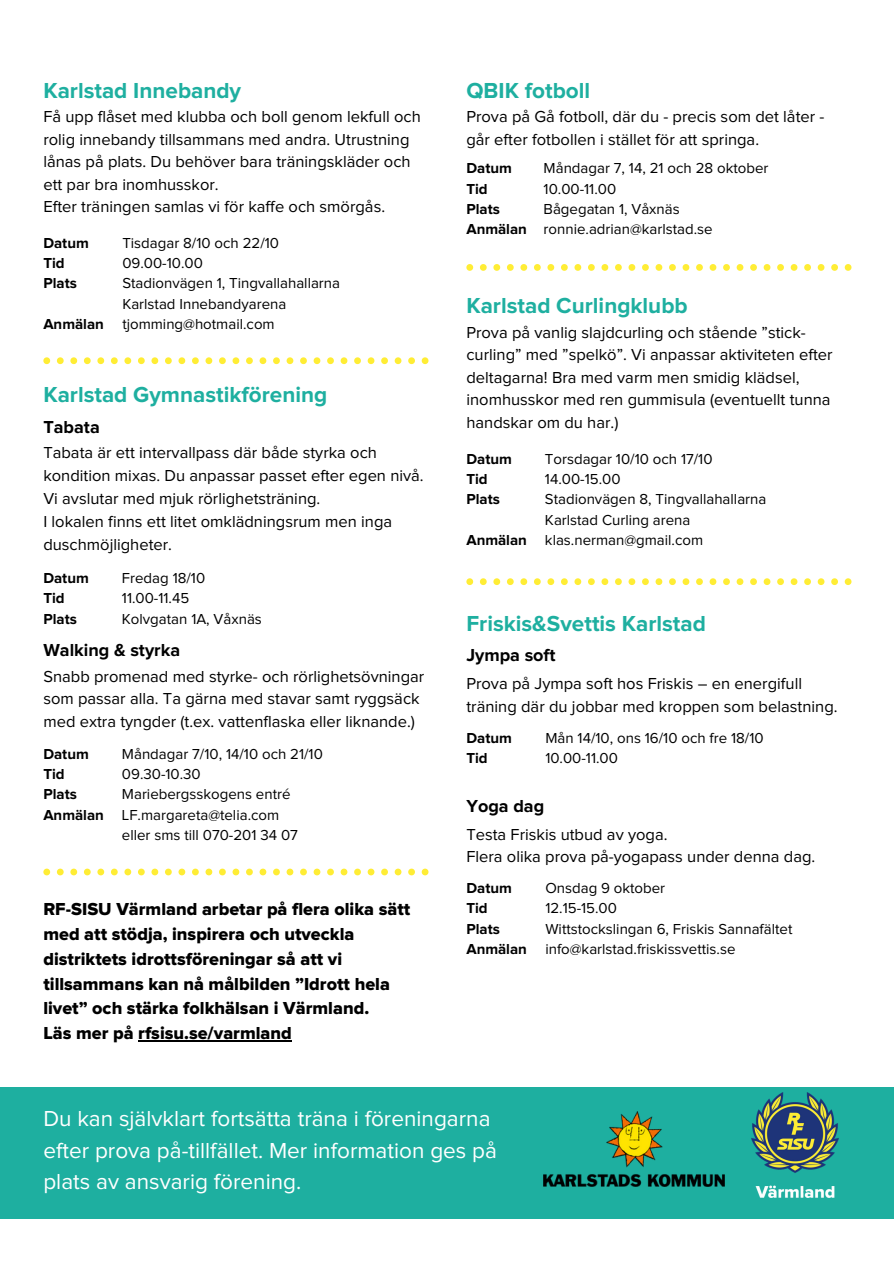
<style>
.page{position:relative;width:894px;height:1264px;background:#fff}
.page>*{position:absolute;margin:0;border:0;box-sizing:border-box;transform-origin:0 0}
.t1{font:22.5px/31.5px "Proxima Nova";color:#fff}
.t2{font:700 22.5px "Proxima Nova";color:#1eafa0}
.t3{font:18px/24.8px "Proxima Nova Extrabld";color:#000}
.t4{font:700 18px "Proxima Nova";color:#000}
.t5{font:16.5px/22.5px "Proxima Nova";color:#000}
.t6{font:15px "Proxima Nova";color:#000}
.t7{font:700 15px/20.2px "Proxima Nova";color:#000}
</style>
<div class="page">
<div style="left:0;top:1086px;width:893px;height:132px;background:#1eafa0"></div>
<img style="left:751px;top:1092px;width:86px;height:105px">
<svg style="left:466px;top:578px;width:385px;height:7px"></svg>
<svg style="left:466px;top:264px;width:385px;height:7px"></svg>
<svg style="left:43px;top:357px;width:385px;height:7px"></svg>
<svg style="left:43px;top:868px;width:385px;height:7px"></svg>
<img style="left:543px;top:1111px;width:181px;height:75px">
<hr style="left:138px;top:1040px;width:154px;height:1px;background:#000">
<p class="t2" style="left:43px;top:80px;width:199px">Karlstad Innebandy</p>
<p class="t5" style="left:43px;top:106px;width:379px">Få upp flåset med klubba och boll genom lekfull och rolig innebandy tillsammans med andra. Utrustning lånas på plats. Du behöver bara träningskläder och ett par bra inomhusskor.<br>Efter träningen samlas vi för kaffe och smörgås.</p>
<p class="t7" style="left:43px;top:233px;width:47px">Datum<br>Tid<br>Plats</p>
<h3 class="t7" style="left:43px;top:314px;width:62px">Anmälan</h3>
<h4 class="t6" style="left:122px;top:236px;width:158px">Tisdagar 8/10 och 22/10</h4>
<h5 class="t6" style="left:122px;top:256px;width:82px">09.00-10.00</h5>
<p class="t6" style="left:122px;top:276px;width:219px">Stadionvägen 1, Tingvallahallarna</p>
<p class="t6" style="left:122px;top:297px;width:165px">Karlstad Innebandyarena</p>
<p class="t6" style="left:122px;top:317px;width:154px">tjomming@hotmail.com</p>
<h5 class="t2" style="left:43px;top:384px;width:285px">Karlstad Gymnastikförening</h5>
<p class="t4" style="left:43px;top:419px;width:58px">Tabata</p>
<p class="t5" style="left:43px;top:442px;width:382px;line-height:23px">Tabata är ett intervallpass där både styrka och kondition mixas. Du anpassar passet efter egen nivå.<br>Vi avslutar med mjuk rörlighetsträning.<br>I lokalen finns ett litet omklädningsrum men inga duschmöjligheter.</p>
<h4 class="t7" style="left:43px;top:568px;width:47px">Datum<br>Tid<br>Plats</h4>
<h5 class="t6" style="left:122px;top:571px;width:85px">Fredag 18/10</h5>
<h5 class="t6" style="left:122px;top:591px;width:69px">11.00-11.45</h5>
<p class="t6" style="left:122px;top:612px;width:141px">Kolvgatan 1A, Våxnäs</p>
<p class="t4" style="left:43px;top:641px;width:138px">Walking &amp; styrka</p>
<p class="t5" style="left:43px;top:665px;width:382px">Snabb promenad med styrke- och rörlighetsövningar som passar alla. Ta gärna med stavar samt ryggsäck med extra tyngder (t.ex. vattenflaska eller liknande.)</p>
<p class="t7" style="left:43px;top:744px;width:62px">Datum<br>Tid<br>Plats<br>Anmälan</p>
<p class="t6" style="left:122px;top:747px;width:202px">Måndagar 7/10, 14/10 och 21/10</p>
<h4 class="t6" style="left:122px;top:767px;width:80px">09.30-10.30</h4>
<h5 class="t6" style="left:122px;top:787px;width:170px">Mariebergsskogens entré</h5>
<p class="t6" style="left:122px;top:807px;width:159px">LF.margareta@telia.com</p>
<p class="t6" style="left:122px;top:828px;width:177px">eller sms till 070-201 34 07</p>
<p class="t3" style="left:43px;top:897px;width:368px">RF-SISU Värmland arbetar på flera olika sätt med att stödja, inspirera och utveckla distriktets idrottsföreningar så att vi tillsammans kan nå målbilden ”Idrott hela livet” och stärka folkhälsan i Värmland.<br>Läs mer på rfsisu.se/varmland</p>
<p class="t2" style="left:466px;top:80px;width:125px">QBIK fotboll</p>
<p class="t5" style="left:466px;top:106px;width:359px">Prova på Gå fotboll, där du - precis som det låter - går efter fotbollen i stället för att springa.</p>
<p class="t7" style="left:466px;top:159px;width:62px">Datum<br>Tid<br>Plats<br>Anmälan</p>
<p class="t6" style="left:543px;top:161px;width:226px">Måndagar 7, 14, 21 och 28 oktober</p>
<p class="t6" style="left:543px;top:182px;width:74px">10.00-11.00</p>
<h1 class="t6" style="left:543px;top:202px;width:138px">Bågegatan 1, Våxnäs</h1>
<h3 class="t6" style="left:543px;top:222px;width:170px">ronnie.adrian@karlstad.se</h3>
<h5 class="t2" style="left:466px;top:295px;width:223px">Karlstad Curlingklubb</h5>
<h5 class="t5" style="left:466px;top:322px;width:367px">Prova på vanlig slajdcurling och stående ”stick&shy;curling” med ”spelkö”. Vi anpassar aktiviteten efter deltagarna! Bra med varm men smidig klädsel, inomhusskor med ren gummisula (eventuellt tunna handskar om du har.)</h5>
<p class="t7" style="left:466px;top:449px;width:47px">Datum<br>Tid<br>Plats</p>
<p class="t7" style="left:466px;top:530px;width:62px">Anmälan</p>
<p class="t6" style="left:545px;top:452px;width:169px">Torsdagar 10/10 och 17/10</p>
<p class="t6" style="left:545px;top:472px;width:77px">14.00-15.00</p>
<p class="t6" style="left:545px;top:492px;width:223px">Stadionvägen 8, Tingvallahallarna</p>
<h1 class="t6" style="left:545px;top:513px;width:147px">Karlstad Curling arena</h1>
<h4 class="t6" style="left:545px;top:533px;width:160px">klas.nerman@gmail.com</h4>
<h4 class="t2" style="left:466px;top:613px;width:241px">Friskis&amp;Svettis Karlstad</h4>
<h5 class="t4" style="left:466px;top:647px;width:91px">Jympa soft</h5>
<p class="t5" style="left:466px;top:672px;width:372px;line-height:23px">Prova på Jympa soft hos Friskis – en energifull träning där du jobbar med kroppen som belastning.</p>
<p class="t7" style="left:466px;top:728px;width:47px">Datum<br>Tid</p>
<h4 class="t6" style="left:545px;top:731px;width:220px">Mån 14/10, ons 16/10 och fre 18/10</h4>
<h5 class="t6" style="left:545px;top:751px;width:74px">10.00-11.00</h5>
<p class="t4" style="left:466px;top:797px;width:79px">Yoga dag</p>
<p class="t5" style="left:466px;top:823px;width:350px">Testa Friskis utbud av yoga.<br>Flera olika prova på-yogapass under denna dag.</p>
<p class="t7" style="left:466px;top:878px;width:47px">Datum<br>Tid<br>Plats</p>
<p class="t7" style="left:466px;top:939px;width:62px">Anmälan</p>
<p class="t6" style="left:545px;top:881px;width:121px">Onsdag 9 oktober</p>
<h2 class="t6" style="left:545px;top:901px;width:73px">12.15-15.00</h2>
<p class="t6" style="left:545px;top:921px;width:248px">Wittstockslingan 6, Friskis Sannafältet</p>
<p class="t6" style="left:545px;top:941px;width:191px">info@karlstad.friskissvettis.se</p>
<h1 class="t1" style="left:43px;top:1103px;width:455px">Du kan självklart fortsätta träna i föreningarna efter prova på-tillfället. Mer information ges på plats av ansvarig förening.</h1>
</div>
